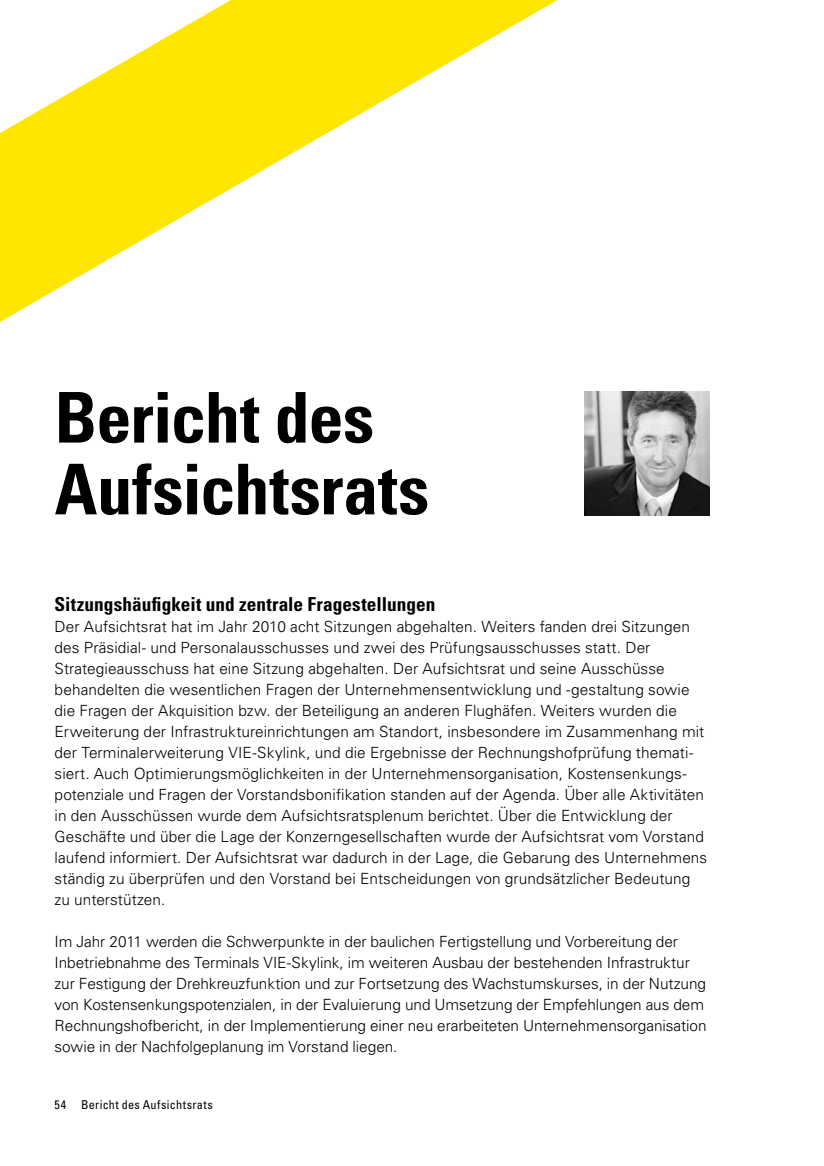
<style>
.page{position:relative;width:824px;height:1166px;background:#fff}
.page>*{position:absolute;margin:0;border:0;box-sizing:border-box;transform-origin:0 0}
.t1{font:700 condensed 70px/71.8px "Univers LT Std";letter-spacing:-.01em;color:#000}
.t2{font:700 condensed 19.25px "Univers LT Std";letter-spacing:.005em;color:#000}
.t3{font:300 15.4px/21px "Univers LT Std";letter-spacing:.005em;color:#000}
.t4{font:condensed 12.25px "Univers LT Std";letter-spacing:.03em;color:#000}
</style>
<div class="page">
<svg style="left:0;top:0;width:557px;height:322px"></svg>
<img style="left:584px;top:392px;width:125px;height:123px">
<h1 class="t1" style="left:55px;top:381px;width:376px">Bericht des<br>Aufsichtsrats</h1>
<p class="t2" style="left:55px;top:592px;width:382px">Sitzungshäufigkeit und zentrale Fragestellungen</p>
<p class="t3" style="left:55px;top:616px;width:654px">Der Aufsichtsrat hat im Jahr 2010 acht Sitzungen abgehalten. Weiters fanden drei Sitzungen des Präsidial- und Personalausschusses und zwei des Prüfungsausschusses statt. Der Strategieausschuss hat eine Sitzung abgehalten. Der Aufsichtsrat und seine Ausschüsse behandelten die wesentlichen Fragen der Unternehmensentwicklung und -gestaltung sowie die Fragen der Akquisition bzw. der Beteiligung an anderen Flughäfen. Weiters wurden die Erweiterung der Infrastruktureinrichtungen am Standort, insbesondere im Zusammenhang mit der Terminalerweiterung VIE-Skylink, und die Ergebnisse der Rechnungshofprüfung themati&shy;siert. Auch Optimierungsmöglichkeiten in der Unternehmensorganisation, Kostensenkungs&shy;potenziale und Fragen der Vorstandsbonifikation standen auf der Agenda. Über alle Aktivitäten in den Ausschüssen wurde dem Aufsichtsratsplenum berichtet. Über die Entwicklung der Geschäfte und über die Lage der Konzerngesellschaften wurde der Aufsichtsrat vom Vorstand laufend informiert. Der Aufsichtsrat war dadurch in der Lage, die Gebarung des Unternehmens ständig zu überprüfen und den Vorstand bei Entscheidungen von grundsätzlicher Bedeutung zu unterstützen.</p>
<p class="t3" style="left:55px;top:931px;width:653px">Im Jahr 2011 werden die Schwerpunkte in der baulichen Fertigstellung und Vorbereitung der Inbetriebnahme des Terminals VIE-Skylink, im weiteren Ausbau der bestehenden Infrastruktur zur Festigung der Drehkreuzfunktion und zur Fortsetzung des Wachstumskurses, in der Nutzung von Kostensenkungspotenzialen, in der Evaluierung und Umsetzung der Empfehlungen aus dem Rechnungshofbericht, in der Implementierung einer neu erarbeiteten Unternehmensorganisation sowie in der Nachfolgeplanung im Vorstand liegen.</p>
<p class="t4" style="left:55px;top:1096px;width:160px">54 Bericht des Aufsichtsrats</p>
</div>
